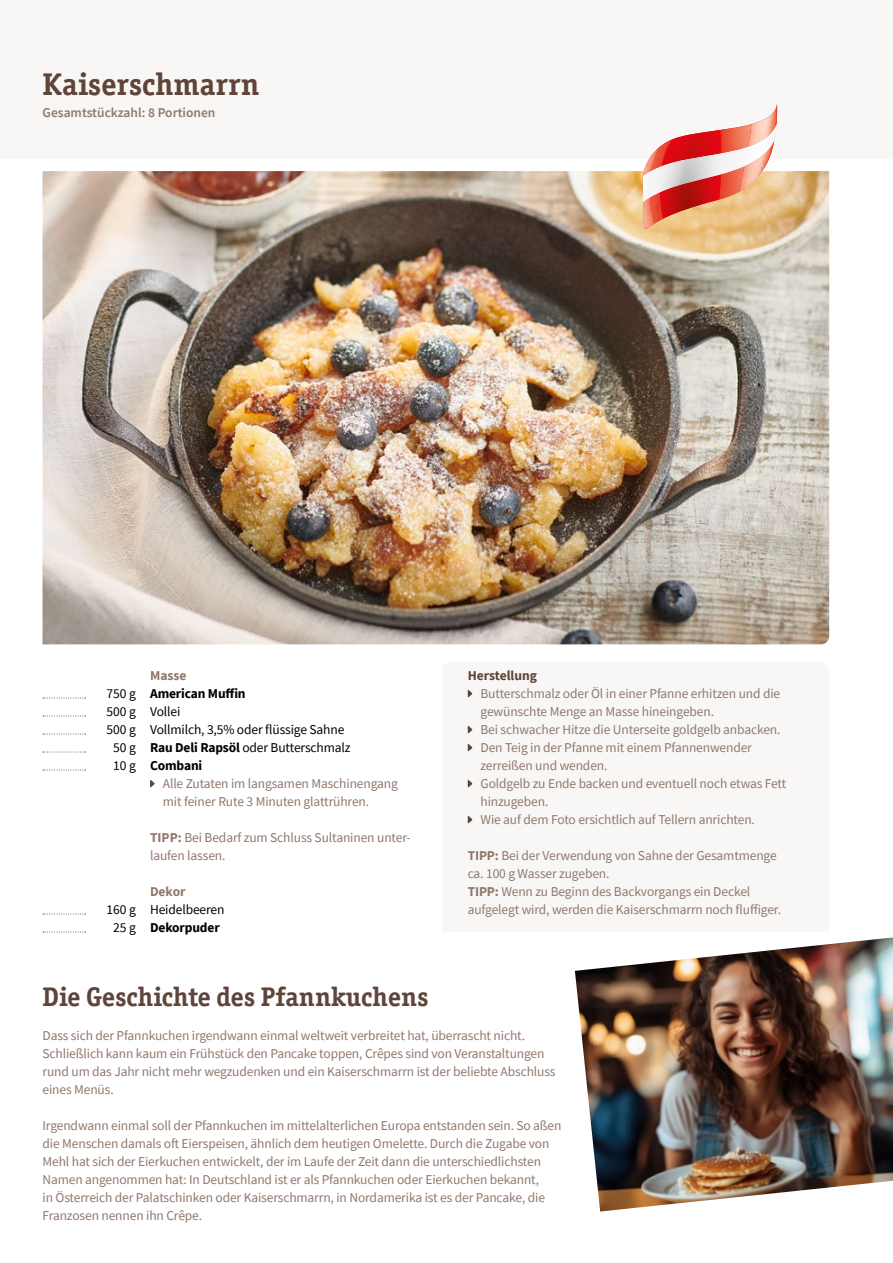
<style>
.page{position:relative;width:893px;height:1263px;background:#fff}
.page>*{position:absolute;margin:0;border:0;box-sizing:border-box;transform-origin:0 0}
.t1{font:700 31.5px "Officina Serif ITC Pro";color:#5e4439}
.t2{font:700 27px "Officina Serif ITC Pro";color:#5e4439}
.t3{font:13.5px/18px "Source Sans Pro";letter-spacing:-.01em;color:#90786d}
.t4{font:13.5px/18px "Source Sans Pro";letter-spacing:-.01em;color:#000;text-align:center}
.t5{font:600 13.5px "Source Sans Pro";color:#90786d}
.t6{font:700 13.5px "Source Sans Pro";letter-spacing:-.01em;color:#000}
.t7{font:700 13.5px "Source Sans Pro";color:#5e4439}
.t8{font:700 13.5px "Source Sans Pro";color:#90786d}
.s1{font-weight:700}
</style>
<div class="page">
<div style="left:0;top:0;width:893px;height:158px;background:#f9f7f6"></div>
<img style="left:43px;top:171px;width:786px;height:473px">
<svg style="left:150px;top:780px;width:5px;height:8px"></svg>
<svg style="left:468px;top:689px;width:5px;height:9px"></svg>
<svg style="left:468px;top:725px;width:5px;height:9px"></svg>
<svg style="left:468px;top:743px;width:5px;height:9px"></svg>
<svg style="left:468px;top:779px;width:5px;height:9px"></svg>
<svg style="left:468px;top:815px;width:5px;height:9px"></svg>
<svg style="left:43px;top:698px;width:43px;height:1px"></svg>
<svg style="left:43px;top:716px;width:43px;height:1px"></svg>
<svg style="left:43px;top:734px;width:43px;height:1px"></svg>
<svg style="left:43px;top:752px;width:43px;height:1px"></svg>
<svg style="left:43px;top:770px;width:43px;height:1px"></svg>
<svg style="left:43px;top:914px;width:43px;height:1px"></svg>
<svg style="left:43px;top:932px;width:43px;height:1px"></svg>
<img style="left:575px;top:937px;width:318px;height:274px">
<svg style="left:643px;top:104px;width:134px;height:125px"></svg>
<img style="left:661px;top:140px;width:11px;height:26px">
<img style="left:657px;top:166px;width:6px;height:55px">
<h1 class="t1" style="left:43px;top:65px;width:218px">Kaiserschmarrn</h1>
<p class="t5" style="left:43px;top:104px;width:175px">Gesamtstückzahl: 8 Portionen</p>
<p class="t4" style="left:106px;top:685px;width:31px">750 g<br>500 g<br>500 g<br>50 g<br>10 g</p>
<p class="t4" style="left:106px;top:901px;width:31px">160 g<br>25 g</p>
<p class="t8" style="left:150px;top:667px;width:38px">Masse</p>
<p class="t6" style="left:150px;top:685px;width:97px">American Muffin</p>
<p class="t4" style="left:150px;top:703px;width:202px;text-align:left">Vollei<br>Vollmilch, 3,5% oder flüssige Sahne<br><span class="s1">Rau Deli Rapsöl</span> oder Butterschmalz<br><span class="s1">Combani</span></p>
<p class="t3" style="left:163px;top:775px;width:237px">Alle Zutaten im langsamen Maschinengang mit feiner Rute 3 Minuten glattrühren.</p>
<p class="t3" style="left:150px;top:829px;width:262px"><span class="s1">TIPP:</span> Bei Bedarf zum Schluss Sultaninen unter&shy;laufen lassen.</p>
<p class="t8" style="left:150px;top:883px;width:37px">Dekor</p>
<p class="t4" style="left:150px;top:901px;width:76px">Heidelbeeren</p>
<p class="t6" style="left:150px;top:919px;width:71px">Dekorpuder</p>
<p class="t7" style="left:468px;top:667px;width:71px">Herstellung</p>
<p class="t3" style="left:480px;top:685px;width:307px">Butterschmalz oder Öl in einer Pfanne erhitzen und die gewünschte Menge an Masse hineingeben.<br>Bei schwacher Hitze die Unterseite goldgelb anbacken.<br>Den Teig in der Pfanne mit einem Pfannenwender zerreißen und wenden.<br>Goldgelb zu Ende backen und eventuell noch etwas Fett hinzugeben.<br>Wie auf dem Foto ersichtlich auf Tellern anrichten.</p>
<p class="t3" style="left:468px;top:847px;width:315px"><span class="s1">TIPP:</span> Bei der Verwendung von Sahne der Gesamtmenge ca. 100 g Wasser zugeben.<br><span class="s1">TIPP:</span> Wenn zu Beginn des Backvorgangs ein Deckel aufgelegt wird, werden die Kaiserschmarrn noch fluffiger.</p>
<h2 class="t2" style="left:43px;top:980px;width:388px">Die Geschichte des Pfannkuchens</h2>
<p class="t3" style="left:43px;top:1027px;width:515px">Dass sich der Pfannkuchen irgendwann einmal weltweit verbreitet hat, überrascht nicht.<br>Schließlich kann kaum ein Frühstück den Pancake toppen, Crêpes sind von Veranstaltungen rund um das Jahr nicht mehr wegzudenken und ein Kaiserschmarrn ist der beliebte Abschluss eines Menüs.</p>
<p class="t3" style="left:43px;top:1117px;width:520px">Irgendwann einmal soll der Pfannkuchen im mittelalterlichen Europa entstanden sein. So aßen die Menschen damals oft Eierspeisen, ähnlich dem heutigen Omelette. Durch die Zugabe von Mehl hat sich der Eierkuchen entwickelt, der im Laufe der Zeit dann die unterschiedlichsten Namen angenommen hat: In Deutschland ist er als Pfannkuchen oder Eierkuchen bekannt,<br>in Österreich der Palatschinken oder Kaiserschmarrn, in Nordamerika ist es der Pancake, die Franzosen nennen ihn Crêpe.</p>
</div>
